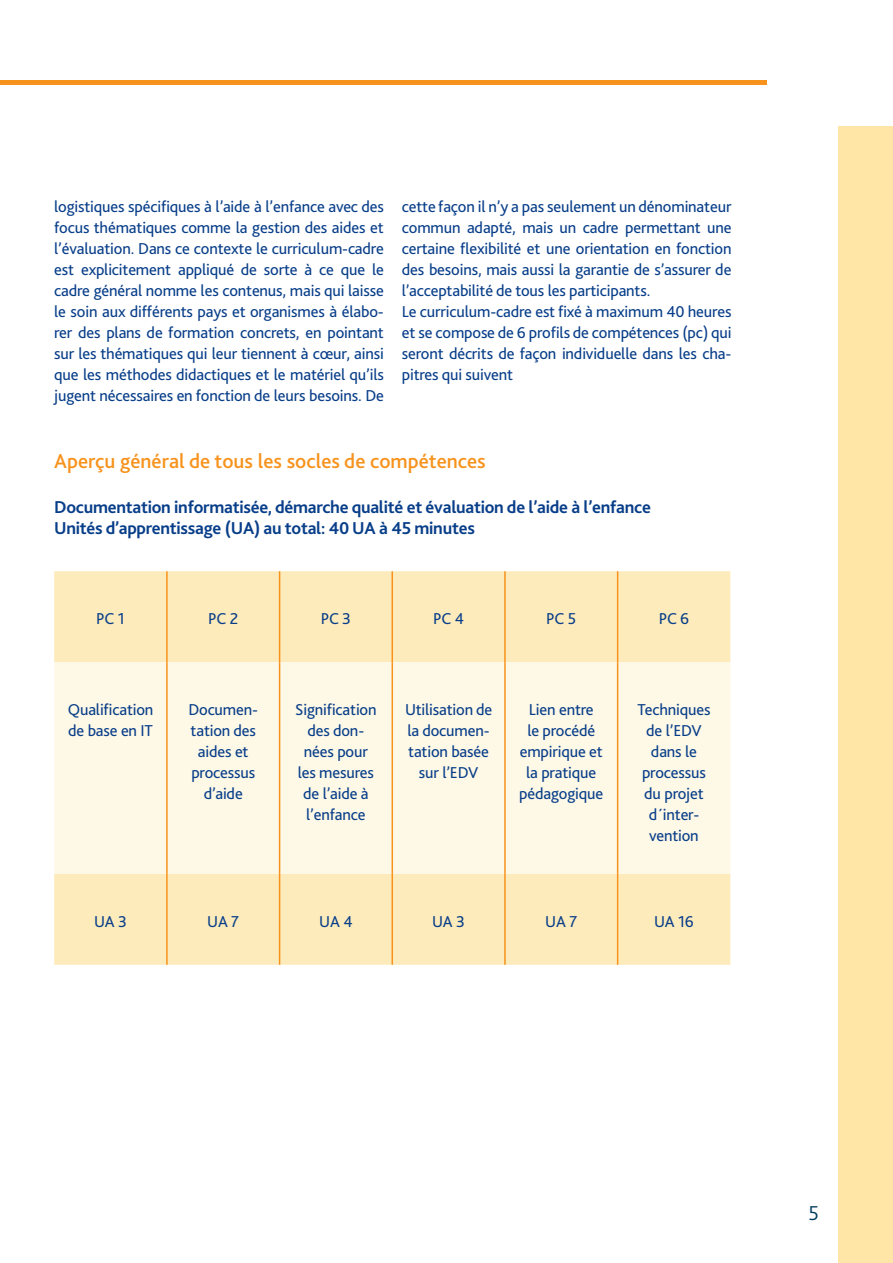
<style>
.page{position:relative;width:893px;height:1263px;background:#fff}
.page>*{position:absolute;margin:0;border:0;box-sizing:border-box;transform-origin:0 0}
.t1{font:500 21px "Bliss 2";color:#f7931d}
.t2{font:300 21px "Bliss 2";color:#003d5c}
.t3{font:700 18px/21px "Bliss 2";letter-spacing:-.015em;color:#083e89}
.t4{font:16.5px/21px "Bliss 2";letter-spacing:-.01em;color:#083e89;text-align:center}
</style>
<div class="page">
<div style="left:839px;top:126px;width:54px;height:1137px;background:#ffe5a6"></div>
<hr style="left:0;top:81px;width:766px;height:4px;background:#f7931d">
<div style="left:54px;top:571px;width:676px;height:394px;background:#feebbb"></div>
<div style="left:54px;top:662px;width:676px;height:212px;background:#fef8e6"></div>
<hr style="left:166px;top:571px;width:2px;height:91px;background:#f7931d">
<hr style="left:279px;top:571px;width:1px;height:91px;background:#f7931d">
<hr style="left:391px;top:571px;width:2px;height:91px;background:#f7931d">
<hr style="left:504px;top:571px;width:2px;height:91px;background:#f7931d">
<hr style="left:617px;top:571px;width:1px;height:91px;background:#f7931d">
<hr style="left:166px;top:662px;width:2px;height:212px;background:#f7931d">
<hr style="left:279px;top:662px;width:1px;height:212px;background:#f7931d">
<hr style="left:391px;top:662px;width:2px;height:212px;background:#f7931d">
<hr style="left:504px;top:662px;width:2px;height:212px;background:#f7931d">
<hr style="left:617px;top:662px;width:1px;height:212px;background:#f7931d">
<hr style="left:166px;top:874px;width:2px;height:91px;background:#f7931d">
<hr style="left:279px;top:874px;width:1px;height:91px;background:#f7931d">
<hr style="left:391px;top:874px;width:2px;height:91px;background:#f7931d">
<hr style="left:504px;top:874px;width:2px;height:91px;background:#f7931d">
<hr style="left:617px;top:874px;width:1px;height:91px;background:#f7931d">
<p class="t4" style="left:54px;top:195px;width:331px;text-align:justify">logistiques spécifiques à l’aide à l’enfance avec des focus thématiques comme la gestion des aides et l’évaluation. Dans ce contexte le curriculum-cadre est explicitement appliqué de sorte à ce que le cadre général nomme les contenus, mais qui laisse le soin aux différents pays et organismes à élabo&shy;rer des plans de formation concrets, en pointant sur les thématiques qui leur tiennent à cœur, ainsi que les méthodes didactiques et le matériel qu’ils jugent nécessaires en fonction de leurs besoins. De</p>
<p class="t4" style="left:402px;top:195px;width:331px;text-align:left">cette façon il n’y a pas seulement un dénominateur commun adapté, mais un cadre permettant une certaine flexibilité et une orientation en fonction des besoins, mais aussi la garantie de s’assurer de l’acceptabilité de tous les participants.<br>Le curriculum-cadre est fixé à maximum 40 heures et se compose de 6 profils de compétences (pc) qui seront décrits de façon individuelle dans les cha&shy;pitres qui suivent</p>
<p class="t1" style="left:54px;top:448px;width:433px">Aperçu général de tous les socles de compétences</p>
<p class="t3" style="left:54px;top:496px;width:598px">Documentation informatisée, démarche qualité et évaluation de l’aide à l’enfance<br>Unités d’apprentissage (UA) au total: 40 UA à 45 minutes</p>
<p class="t4" style="left:96px;top:608px;width:30px">PC 1</p>
<p class="t4" style="left:208px;top:608px;width:32px">PC 2</p>
<p class="t4" style="left:321px;top:608px;width:32px">PC 3</p>
<p class="t4" style="left:433px;top:608px;width:32px">PC 4</p>
<p class="t4" style="left:546px;top:608px;width:32px">PC 5</p>
<p class="t4" style="left:659px;top:608px;width:32px">PC 6</p>
<p class="t4" style="left:68px;top:699px;width:87px;text-align:left">Qualification de base en IT</p>
<p class="t4" style="left:188px;top:699px;width:71px">Documen&shy;tation des aides et processus d’aide</p>
<p class="t4" style="left:295px;top:699px;width:83px">Signification des don&shy;nées pour les mesures de l’aide à l’enfance</p>
<p class="t4" style="left:405px;top:699px;width:89px">Utilisation de la documen&shy;tation basée sur l’EDV</p>
<p class="t4" style="left:519px;top:699px;width:86px">Lien entre<br>le procédé empirique et la pratique pédagogique</p>
<p class="t4" style="left:637px;top:699px;width:75px">Techniques de l’EDV dans le processus du projet d´inter&shy;vention</p>
<p class="t4" style="left:94px;top:910px;width:34px">UA 3</p>
<p class="t4" style="left:207px;top:910px;width:33px">UA 7</p>
<p class="t4" style="left:319px;top:910px;width:35px">UA 4</p>
<p class="t4" style="left:432px;top:910px;width:34px">UA 3</p>
<p class="t4" style="left:545px;top:910px;width:33px">UA 7</p>
<p class="t4" style="left:654px;top:910px;width:41px">UA 16</p>
<p class="t2" style="left:808px;top:1200px;width:12px">5</p>
</div>
